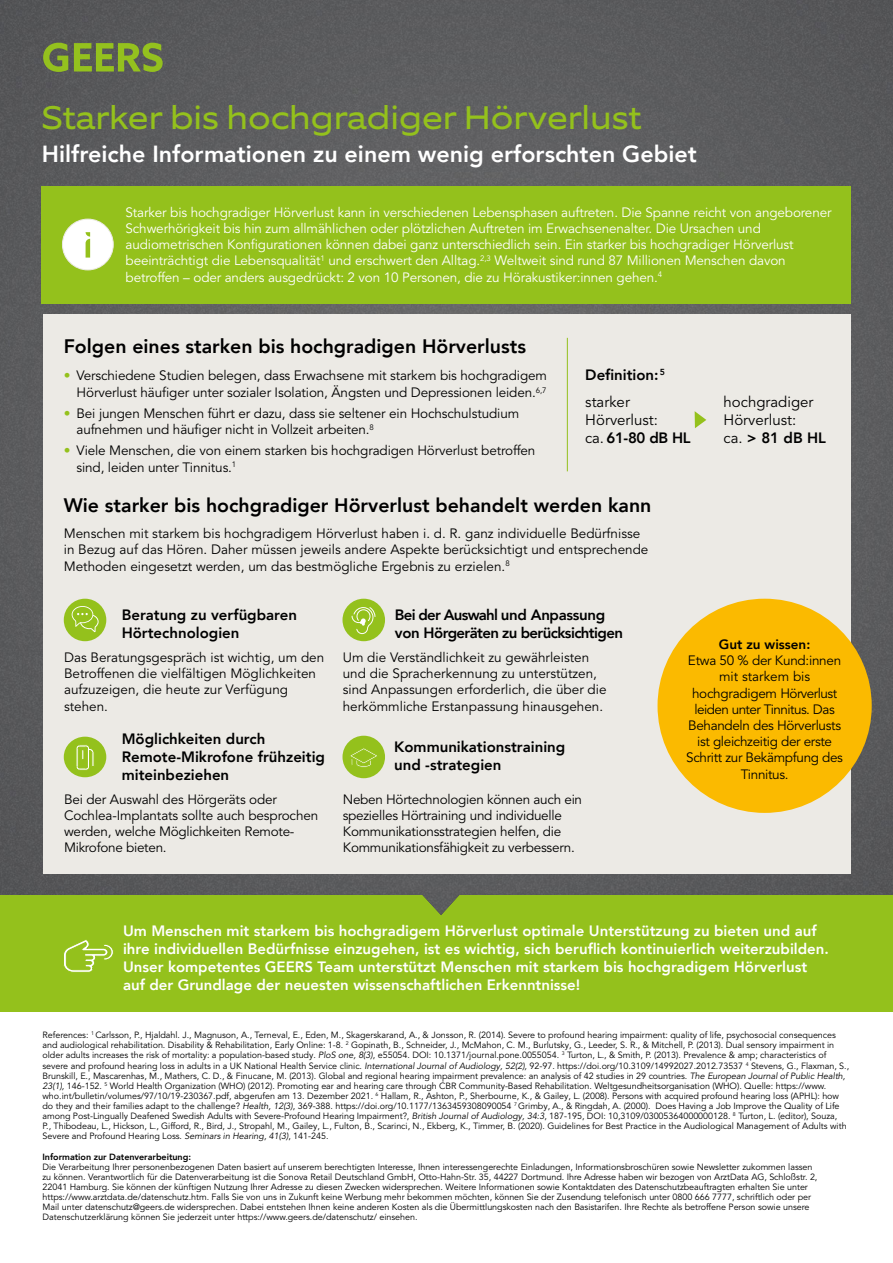
<style>
.page{position:relative;width:893px;height:1263px;background:#fff}
.page>*{position:absolute;margin:0;border:0;box-sizing:border-box;transform-origin:0 0}
.t1{font:33px "Equip Extended";color:#94c11c}
.t2{font:800 23.25px "Avenir";color:#fff}
.t3{font:800 19.5px "Avenir";color:#000}
.t4{font:800 15px/18px "Avenir";color:#fff}
.t5{font:800 15px/18px "Avenir";color:#000}
.t6{font:800 15px/18px "Avenir";letter-spacing:-.04em;color:#000}
.t7{font:15px/18px "Avenir LT Pro";color:#000}
.t8{font:13.5px/16.2px "Avenir LT Pro";letter-spacing:-.01em;color:#000}
.t9{font:13.5px/16.2px "Avenir LT Pro";letter-spacing:-.01em;color:#fff}
.t10{font:800 13.5px "Avenir";color:#000}
.t11{font:9px/10.2px "Avenir LT Pro";letter-spacing:-.005em;color:#000}
.t12{font:800 9px "Avenir";letter-spacing:-.005em;color:#000}
.s1{color:#94c11c}
.s2{font-family:"Avenir LT Pro";font-weight:400}
.s3{font-style:italic}
</style>
<div class="page">
<div style="left:0;top:895px;width:893px;height:117px;background:#94c11c"></div>
<svg style="left:63px;top:939px;width:51px;height:34px"></svg>
<img style="left:0;top:0;width:893px;height:915px">
<div style="left:42px;top:186px;width:809px;height:117px;background:#94c11c"></div>
<div style="left:62px;top:219px;width:51px;height:51px;background:#fff;border-radius:50%"></div>
<div style="left:62px;top:219px;width:52px;height:51px;border:1px solid #eceae5;border-radius:50%"></div>
<svg style="left:86px;top:232px;width:4px;height:26px"></svg>
<div style="left:43px;top:314px;width:807px;height:559px;background:#eceae5"></div>
<svg style="left:695px;top:411px;width:11px;height:17px"></svg>
<hr style="left:567px;top:338px;width:1px;height:133px;background:#94c11c">
<div style="left:64px;top:599px;width:42px;height:42px;background:#94c11c;border-radius:50%"></div>
<div style="left:64px;top:737px;width:42px;height:40px;background:#94c11c;border-radius:50%"></div>
<div style="left:342px;top:736px;width:43px;height:42px;background:#94c11c;border-radius:50%"></div>
<div style="left:342px;top:599px;width:43px;height:42px;background:#94c11c;border-radius:50%"></div>
<svg style="left:76px;top:745px;width:18px;height:25px"></svg>
<svg style="left:350px;top:748px;width:27px;height:20px"></svg>
<svg style="left:351px;top:607px;width:25px;height:27px"></svg>
<svg style="left:72px;top:606px;width:27px;height:27px"></svg>
<div style="left:657px;top:599px;width:215px;height:214px;background:#fbba00;border-radius:50%"></div>
<svg style="left:43px;top:43px;width:120px;height:29px"></svg>
<h1 class="t1" style="left:42px;top:97px;width:601px">Starker bis hochgradiger Hörverlust</h1>
<h2 class="t2" style="left:42px;top:136px;width:657px">Hilfreiche Informationen zu einem wenig erforschten Gebiet</h2>
<p class="t9" style="left:126px;top:204px;width:707px">Starker bis hochgradiger Hörverlust kann in verschiedenen Lebensphasen auftreten. Die Spanne reicht von angeborener Schwerhörigkeit bis hin zum allmählichen oder plötzlichen Auftreten im Erwachsenenalter. Die Ursachen und audiometrischen Konfigurationen können dabei ganz unterschiedlich sein. Ein starker bis hochgradiger Hörverlust beeinträchtigt die Lebensqualität<sup>1</sup> und erschwert den Alltag.<sup>2,3</sup> Weltweit sind rund 87 Millionen Menschen davon betroffen – oder anders ausgedrückt: 2 von 10 Personen, die zu Hörakustiker:innen gehen.<sup>4</sup></p>
<h3 class="t3" style="left:64px;top:331px;width:464px">Folgen eines starken bis hochgradigen Hörverlusts</h3>
<h3 class="t8" style="left:64px;top:368px;width:485px;text-align:right"><span class="s1">•</span> Verschiedene Studien belegen, dass Erwachsene mit starkem bis hochgradigem<br>Hörverlust häufiger unter sozialer Isolation, Ängsten und Depressionen leiden.<sup>6,7</sup></h3>
<h3 class="t8" style="left:77px;top:405px;width:444px;text-indent:-13px"><span class="s1">•</span> Bei jungen Menschen führt er dazu, dass sie seltener ein Hochschulstudium aufnehmen und häufiger nicht in Vollzeit arbeiten.<sup>8</sup></h3>
<h3 class="t8" style="left:77px;top:442px;width:460px;text-indent:-13px"><span class="s1">•</span> Viele Menschen, die von einem starken bis hochgradigen Hörverlust betroffen sind, leiden unter Tinnitus.<sup>1</sup></h3>
<h3 class="t5" style="left:585px;top:366px;width:81px">Definition:<sup>5</sup></h3>
<h3 class="t7" style="left:585px;top:393px;width:74px">starker<br>Hörverlust:</h3>
<h3 class="t5" style="left:585px;top:429px;width:107px"><span class="s2">ca.</span> 61-80 dB HL</h3>
<h3 class="t3" style="left:64px;top:490px;width:589px">Wie starker bis hochgradiger Hörverlust behandelt werden kann</h3>
<p class="t8" style="left:64px;top:526px;width:586px">Menschen mit starkem bis hochgradigem Hörverlust haben i. d. R. ganz individuelle Bedürfnisse in Bezug auf das Hören. Daher müssen jeweils andere Aspekte berücksichtigt und entsprechende<br>Methoden eingesetzt werden, um das bestmögliche Ergebnis zu erzielen.<sup>8</sup></p>
<h3 class="t7" style="left:724px;top:393px;width:91px">hochgradiger<br>Hörverlust:</h3>
<h3 class="t5" style="left:724px;top:429px;width:104px"><span class="s2">ca.</span> &gt; 81 dB HL</h3>
<h3 class="t5" style="left:122px;top:606px;width:177px">Beratung zu verfügbaren<br>Hörtechnologien</h3>
<h3 class="t8" style="left:64px;top:649px;width:262px">Das Beratungsgespräch ist wichtig, um den Betroffenen die vielfältigen Möglichkeiten aufzuzeigen, die heute zur Verfügung stehen.</h3>
<h3 class="t6" style="left:395px;top:606px;width:230px">Bei der Auswahl und Anpassung von Hörgeräten zu berücksichtigen</h3>
<h3 class="t8" style="left:343px;top:649px;width:265px">Um die Verständlichkeit zu gewährleisten und die Spracherkennung zu unterstützen, sind Anpassungen erforderlich, die über die herkömmliche Erstanpassung hinausgehen.</h3>
<h3 class="t5" style="left:122px;top:730px;width:205px">Möglichkeiten durch<br>Remote-Mikrofone frühzeitig miteinbeziehen</h3>
<h3 class="t5" style="left:394px;top:738px;width:173px">Kommunikationstraining und -strategien</h3>
<h3 class="t8" style="left:64px;top:791px;width:256px">Bei der Auswahl des Hörgeräts oder Cochlea-Implantats sollte auch besprochen werden, welche Möglichkeiten Remote-Mikrofone bieten.</h3>
<h3 class="t8" style="left:343px;top:791px;width:241px">Neben Hörtechnologien können auch ein spezielles Hörtraining und individuelle Kommunikationsstrategien helfen, die Kommunikationsfähigkeit zu verbessern.</h3>
<h3 class="t10" style="left:719px;top:634px;width:93px">Gut zu wissen:</h3>
<h3 class="t8" style="left:686px;top:653px;width:158px;text-align:center">Etwa 50 % der Kund:innen mit starkem bis hochgradigem Hörverlust leiden unter Tinnitus. Das<br>Behandeln des Hörverlusts ist gleichzeitig der erste<br>Schritt zur Bekämpfung des<br>Tinnitus.</h3>
<p class="t4" style="left:123px;top:922px;width:707px">Um Menschen mit starkem bis hochgradigem Hörverlust optimale Unterstützung zu bieten und auf ihre individuellen Bedürfnisse einzugehen, ist es wichtig, sich beruflich kontinuierlich weiterzubilden.<br>Unser kompetentes GEERS Team unterstützt Menschen mit starkem bis hochgradigem Hörverlust auf der Grundlage der neuesten wissenschaftlichen Erkenntnisse!</p>
<p class="t11" style="left:43px;top:1030px;width:808px">References: <sup>1</sup> Carlsson, P., Hjaldahl. J., Magnuson, A., Terneval, E., Eden, M., Skagerskarand, A., &amp; Jonsson, R. (2014). Severe to profound hearing impairment: quality of life, psychosocial consequences and audiological rehabilitation. Disability &amp; Rehabilitation, Early Online: 1-8. <sup>2</sup> Gopinath, B., Schneider, J., McMahon, C. M., Burlutsky, G., Leeder, S. R., &amp; Mitchell, P. (2013). Dual sensory impairment in older adults increases the risk of mortality: a population-based study. <span class="s3">PloS one, 8(3)</span>, e55054. DOI: 10.1371/journal.pone.0055054. <sup>3</sup> Turton, L., &amp; Smith, P. (2013). Prevalence &amp; amp; characteristics of severe and profound hearing loss in adults in a UK National Health Service clinic. <span class="s3">International Journal of Audiology, 52(2),</span> 92-97. https://doi.org/10.3109/14992027.2012.73537 <sup>4</sup> Stevens, G., Flaxman, S., Brunskill, E., Mascarenhas, M., Mathers, C. D., &amp; Finucane, M. (2013). Global and regional hearing impairment prevalence: an analysis of 42 studies in 29 countries. <span class="s3">The European Journal of Public Health, 23(1),</span> 146-152. <sup>5</sup> World Health Organization (WHO) (2012). Promoting ear and hearing care through CBR Community-Based Rehabilitation. Weltgesundheitsorganisation (WHO). Quelle: https://www. who.int/bulletin/volumes/97/10/19-230367.pdf, abgerufen am 13. Dezember 2021. <sup>6</sup> Hallam, R., Ashton, P., Sherbourne, K., &amp; Gailey, L. (2008). Persons with acquired profound hearing loss (APHL): how do they and their families adapt to the challenge? <span class="s3">Health, 12(3)</span>, 369-388. https://doi.org/10.1177/1363459308090054 <sup>7</sup> Grimby, A., &amp; Ringdah, A. (2000). Does Having a Job Improve the Quality of Life among Post-Lingually Deafened Swedish Adults with Severe-Profound Hearing Impairment?, <span class="s3">British Journal of Audiology, 34:3</span>, 187-195, DOI: 10,3109/03005364000000128. <sup>8</sup> Turton, L. (editor), Souza,<br>P., Thibodeau, L., Hickson, L., Gifford, R., Bird, J., Stropahl, M., Gailey, L., Fulton, B., Scarinci, N., Ekberg, K., Timmer, B. (2020). Guidelines for Best Practice in the Audiological Management of Adults with Severe and Profound Hearing Loss. <span class="s3">Seminars in Hearing, 41(3)</span>, 141-245.</p>
<p class="t12" style="left:43px;top:1149px;width:150px">Information zur Datenverarbeitung:</p>
<p class="t11" style="left:43px;top:1162px;width:776px">Die Verarbeitung Ihrer personenbezogenen Daten basiert auf unserem berechtigten Interesse, Ihnen interessengerechte Einladungen, Informationsbroschüren sowie Newsletter zukommen lassen zu können. Verantwortlich für die Datenverarbeitung ist die Sonova Retail Deutschland GmbH, Otto-Hahn-Str. 35, 44227 Dortmund. Ihre Adresse haben wir bezogen von ArztData AG, Schloßstr. 2, 22041 Hamburg. Sie können der künftigen Nutzung Ihrer Adresse zu diesen Zwecken widersprechen. Weitere Informationen sowie Kontaktdaten des Datenschutzbeauftragten erhalten Sie unter https://www.arztdata.de/datenschutz.htm. Falls Sie von uns in Zukunft keine Werbung mehr bekommen möchten, können Sie der Zusendung telefonisch unter 0800 666 7777, schriftlich oder per Mail unter datenschutz@geers.de widersprechen. Dabei entstehen Ihnen keine anderen Kosten als die Übermittlungskosten nach den Basistarifen. Ihre Rechte als betroffene Person sowie unsere Datenschutzerklärung können Sie jederzeit unter https://www.geers.de/datenschutz/ einsehen.</p>
</div>
